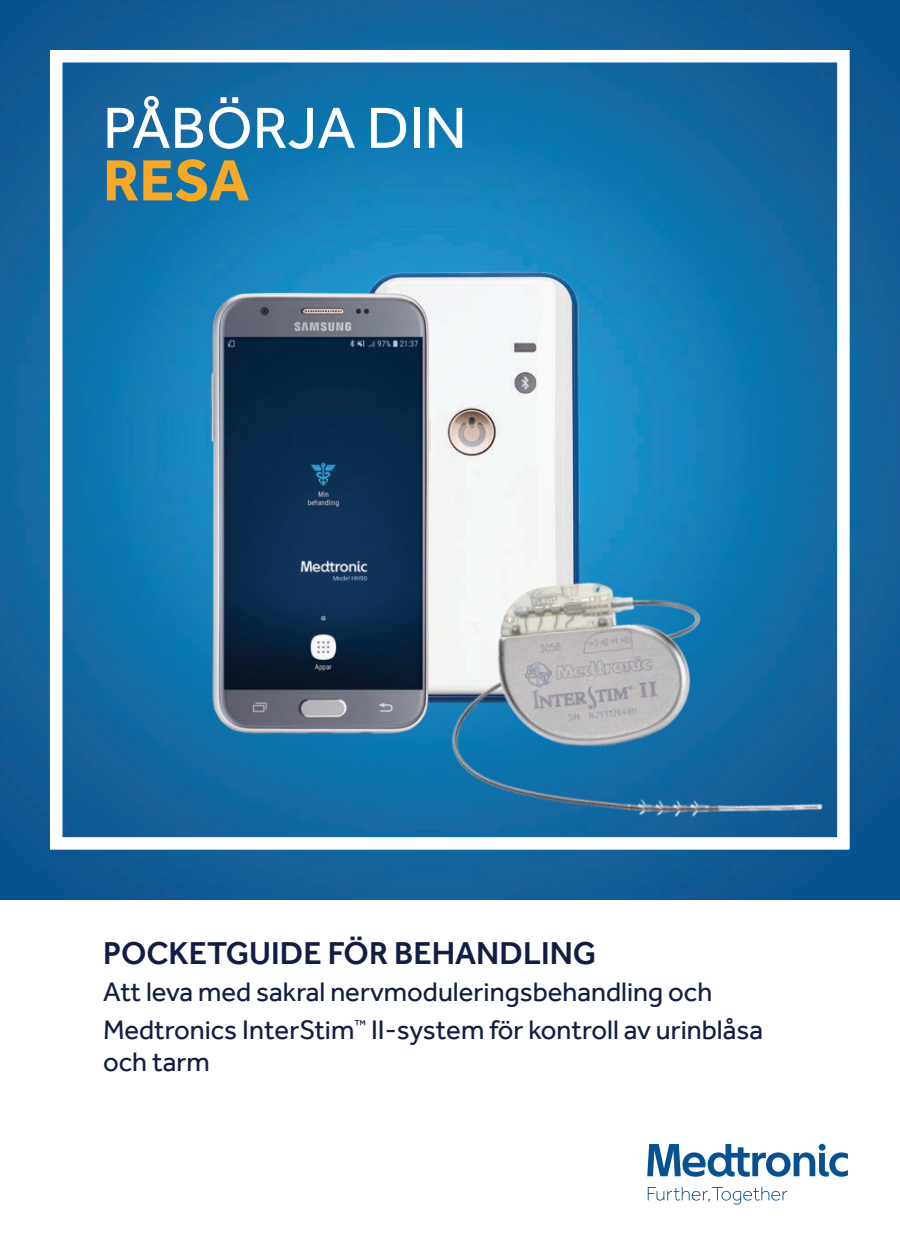
<style>
.page{position:relative;width:900px;height:1260px;background:#fff}
.page>*{position:absolute;margin:0;border:0;box-sizing:border-box;transform-origin:0 0}
.t1{font:60px "Effra";color:#fff}
.t2{font:700 60px "Effra";color:#f6a826}
.t3{font:500 32.5px "Effra";color:#131c42}
.t4{font:27.5px/37.5px "Effra";color:#131c42}
</style>
<div class="page">
<img style="left:0;top:0;width:900px;height:900px">
<div style="left:50px;top:50px;width:800px;height:800px;border:12px solid #fff"></div>
<img style="left:166px;top:239px;width:535px;height:508px">
<svg style="left:647px;top:1144px;width:201px;height:61px"></svg>
<img style="left:393px;top:521px;width:450px;height:379px">
<h1 class="t1" style="left:103px;top:93px;width:365px">PÅBÖRJA DIN</h1>
<h1 class="t2" style="left:103px;top:144px;width:148px">RESA</h1>
<p class="t3" style="left:103px;top:933px;width:495px">POCKETGUIDE FÖR BEHANDLING</p>
<p class="t4" style="left:103px;top:973px;width:662px">Att leva med sakral nervmoduleringsbehandling och<br>Medtronics InterStim<sup>™</sup> II-system för kontroll av urinblåsa</p>
<p class="t4" style="left:103px;top:1043px;width:108px">och tarm</p>
</div>
